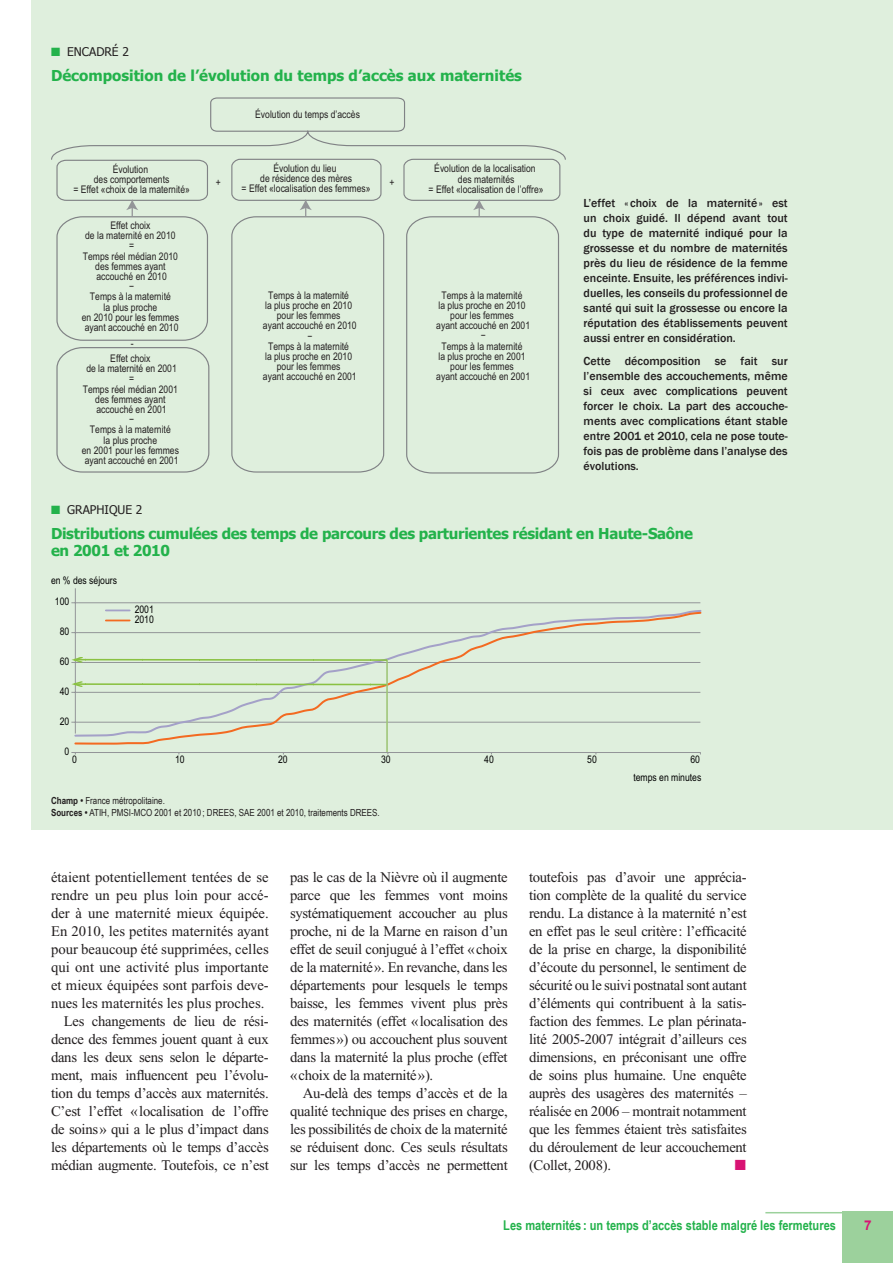
<style>
.page{position:relative;width:893px;height:1263px;background:#fff}
.page>*{position:absolute;margin:0;border:0;box-sizing:border-box;transform-origin:0 0}
.t1{font:700 15px/16.5px "Tahoma";letter-spacing:-.02em;color:#23b24b}
.t2{font:700 15px "Tahoma";color:#23b24b}
.t3{font:14.7px/18px "Times New Roman";letter-spacing:-.02em;color:#231f20;text-align:justify}
.t4{font:14.7px "Zapf Dingbats ITC";color:#d81273}
.t5{font:700 13.5px "Arial Narrow";color:#23b24b}
.t6{font:700 13.5px "Arial";color:#d81273}
.t7{font:500 12px/15px "Franklin Gothic";color:#231f20;text-align:justify}
.t8{font:12px "Tahoma";color:#231f20}
.t9{font:10.5px/10.2px "Arial Narrow";color:#231f20;text-align:center}
.t10{font:10.5px/18.3px "Arial Narrow";color:#000;text-align:right}
.t11{font:9.75px/12px "Arial Narrow";color:#231f20}
.s1{color:#23b24b}
.s2{font-weight:700}
</style>
<div class="page">
<div style="left:32px;top:0;width:861px;height:829px;background:#dfefdd"></div>
<div style="left:842px;top:1212px;width:51px;height:51px;background:#9cd19c"></div>
<hr style="left:765px;top:1212px;width:85px;height:1px;background:#9cd19c">
<svg style="left:51px;top:97px;width:515px;height:377px"></svg>
<hr style="left:75px;top:602px;width:625px;height:1px;background:#939598">
<hr style="left:75px;top:588px;width:1px;height:145px;background:#939598">
<hr style="left:75px;top:752px;width:625px;height:1px;background:#939598">
<svg style="left:73px;top:611px;width:628px;height:134px"></svg>
<hr style="left:106px;top:609px;width:24px;height:2px;background:#a4a1c8">
<svg style="left:106px;top:620px;width:24px;height:1px"></svg>
<hr style="left:386px;top:659px;width:2px;height:93px;background:#9ec577">
<hr style="left:74px;top:683px;width:312px;height:2px;background:#bfbfbf">
<hr style="left:74px;top:659px;width:313px;height:2px;background:#bfbfbf">
<svg style="left:71px;top:681px;width:12px;height:12px"></svg>
<svg style="left:71px;top:657px;width:12px;height:6px"></svg>
<p class="t8" style="left:51px;top:44px;width:79px"><span class="s1">■</span> ENCADRÉ 2</p>
<p class="t2" style="left:51px;top:66px;width:472px">Décomposition de l’évolution du temps d’accès aux maternités</p>
<p class="t9" style="left:255px;top:109px;width:106px">Évolution du temps d’accès</p>
<p class="t9" style="left:73px;top:163px;width:118px">Évolution<br>des comportements<br>= Effet «choix de la maternité»</p>
<p class="t9" style="left:82px;top:220px;width:99px">Effet choix<br>de la maternité en 2010 =<br>Temps réel médian 2010 des femmes ayant accouché en 2010<br>−<br>Temps à la maternité<br>la plus proche<br>en 2010 pour les femmes ayant accouché en 2010</p>
<p class="t9" style="left:131px;top:338px;width:4px">-</p>
<p class="t9" style="left:82px;top:353px;width:99px">Effet choix<br>de la maternité en 2001 =<br>Temps réel médian 2001 des femmes ayant accouché en 2001<br>−<br>Temps à la maternité<br>la plus proche<br>en 2001 pour les femmes ayant accouché en 2001</p>
<p class="t9" style="left:242px;top:163px;width:130px">Évolution du lieu<br>de résidence des mères<br>= Effet «localisation des femmes»</p>
<p class="t9" style="left:429px;top:163px;width:117px">Évolution de la localisation des maternités<br>= Effet «localisation de l’offre»</p>
<p class="t9" style="left:216px;top:177px;width:7px">+</p>
<p class="t9" style="left:390px;top:177px;width:7px">+</p>
<p class="t9" style="left:263px;top:290px;width:95px">Temps à la maternité<br>la plus proche en 2010 pour les femmes<br>ayant accouché en 2010 −<br>Temps à la maternité<br>la plus proche en 2010 pour les femmes<br>ayant accouché en 2001</p>
<p class="t9" style="left:436px;top:289px;width:95px">Temps à la maternité<br>la plus proche en 2010 pour les femmes<br>ayant accouché en 2001 −<br>Temps à la maternité<br>la plus proche en 2001 pour les femmes<br>ayant accouché en 2001</p>
<p class="t7" style="left:584px;top:195px;width:206px">L’effet « choix de la maternité » est un choix guidé. Il dépend avant tout du type de maternité indiqué pour la grossesse et du nombre de maternités près du lieu de résidence de la femme enceinte. Ensuite, les préférences indivi&shy;duelles, les conseils du professionnel de santé qui suit la grossesse ou encore la réputation des établissements peuvent aussi entrer en considération.</p>
<p class="t7" style="left:584px;top:354px;width:206px">Cette décomposition se fait sur l’ensemble des accouchements, même si ceux avec complications peuvent forcer le choix. La part des accouche&shy;ments avec complications étant stable entre 2001 et 2010, cela ne pose toute&shy;fois pas de problème dans l’analyse des évolutions.</p>
<p class="t8" style="left:51px;top:502px;width:93px"><span class="s1">■</span> GRAPHIQUE 2</p>
<p class="t1" style="left:51px;top:525px;width:644px">Distributions cumulées des temps de parcours des parturientes résidant en Haute-Saône en 2001 et 2010</p>
<p class="t10" style="left:51px;top:571px;width:68px">en % des séjours</p>
<p class="t10" style="left:55px;top:592px;width:16px">100</p>
<p class="t10" style="left:60px;top:622px;width:11px">80</p>
<p class="t10" style="left:60px;top:652px;width:11px">60</p>
<p class="t10" style="left:60px;top:682px;width:11px">40</p>
<p class="t10" style="left:60px;top:712px;width:11px">20</p>
<p class="t10" style="left:135px;top:604px;width:21px;line-height:10.1px;text-align:left">2001<br>2010</p>
<p class="t10" style="left:64px;top:742px;width:6px">0</p>
<p class="t10" style="left:72px;top:750px;width:6px">0</p>
<p class="t10" style="left:175px;top:750px;width:11px">10</p>
<p class="t10" style="left:278px;top:750px;width:11px">20</p>
<p class="t10" style="left:381px;top:750px;width:11px">30</p>
<p class="t10" style="left:484px;top:750px;width:11px">40</p>
<p class="t10" style="left:587px;top:750px;width:11px">50</p>
<p class="t10" style="left:633px;top:750px;width:69px">60<br>temps en minutes</p>
<p class="t11" style="left:51px;top:795px;width:330px"><span class="s2">Champ •</span> France métropolitaine.<br><span class="s2">Sources •</span> ATIH, PMSI-MCO 2001 et 2010 ; DREES, SAE 2001 et 2010, traitements DREES.</p>
<p class="t3" style="left:51px;top:868px;width:219px;text-align:right">étaient potentiellement tentées de se rendre un peu plus loin pour accé&shy;der à une maternité mieux équipée.<br>En 2010, les petites maternités ayant pour beaucoup été supprimées, celles qui ont une activité plus importante et mieux équipées sont parfois deve&shy;nues les maternités les plus proches.<br>Les changements de lieu de rési&shy;dence des femmes jouent quant à eux dans les deux sens selon le départe&shy;ment, mais influencent peu l’évolu&shy;tion du temps d’accès aux maternités.<br>C’est l’effet «localisation de l’offre de soins» qui a le plus d’impact dans les départements où le temps d’accès médian augmente. Toutefois, ce n’est</p>
<p class="t3" style="left:290px;top:868px;width:219px">pas le cas de la Nièvre où il augmente parce que les femmes vont moins systématiquement accoucher au plus proche, ni de la Marne en raison d’un effet de seuil conjugué à l’effet «choix de la maternité». En revanche, dans les départements pour lesquels le temps baisse, les femmes vivent plus près des maternités (effet «localisation des femmes») ou accouchent plus souvent dans la maternité la plus proche (effet « choix de la maternité»).</p>
<p class="t3" style="left:290px;top:1084px;width:219px;text-indent:13px">Au-delà des temps d’accès et de la qualité technique des prises en charge, les possibilités de choix de la maternité se réduisent donc. Ces seuls résultats sur les temps d’accès ne permettent</p>
<p class="t3" style="left:529px;top:868px;width:219px">toutefois pas d’avoir une apprécia&shy;tion complète de la qualité du service rendu. La distance à la maternité n’est en effet pas le seul critère: l’efficacité de la prise en charge, la disponibilité d’écoute du personnel, le sentiment de sécurité ou le suivi postnatal sont autant d’éléments qui contribuent à la satis&shy;faction des femmes. Le plan périnata&shy;lité 2005-2007 intégrait d’ailleurs ces dimensions, en préconisant une offre de soins plus humaine. Une enquête auprès des usagères des maternités – réalisée en 2006 – montrait notamment que les femmes étaient très satisfaites du déroulement de leur accouchement (Collet, 2008).</p>
<p class="t4" style="left:735px;top:1158px;width:13px">■</p>
<p class="t5" style="left:503px;top:1215px;width:334px">Les maternités : un temps d’accès stable malgré les fermetures</p>
<p class="t6" style="left:864px;top:1217px;width:9px">7</p>
</div>
